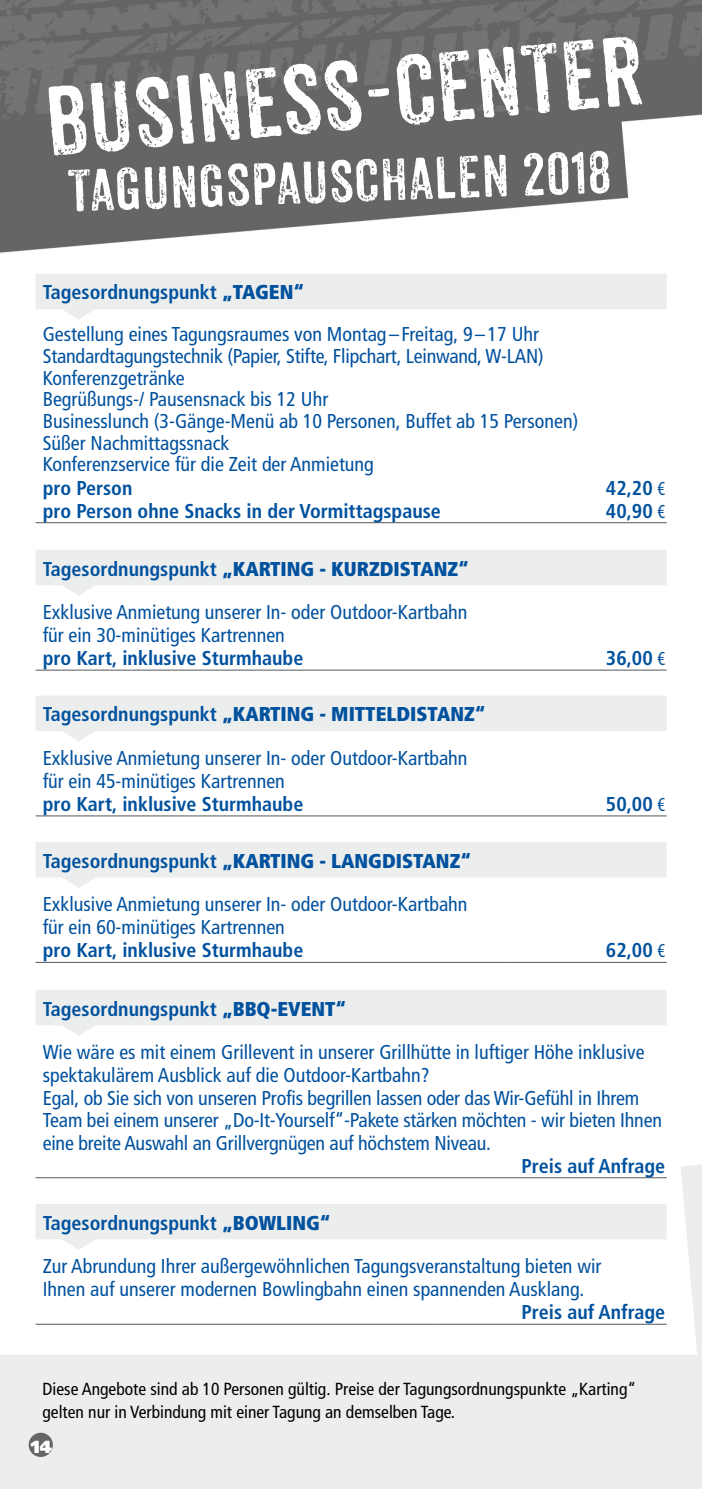
<style>
.page{position:relative;width:702px;height:1489px;background:#fff}
.page>*{position:absolute;margin:0;border:0;box-sizing:border-box;transform-origin:0 0}
.t1{font:95px "Anodyne";color:#fff}
.t2{font:57.5px "Anodyne";color:#fff}
.t3{font:condensed 20px/43.5px "Frutiger";color:#00519e}
.t4{font:700 condensed 20px "Frutiger";color:#00519e}
.t5{font:condensed 17.5px/22.5px "Frutiger";color:#000}
.t6{font:900 17.5px "Frutiger";color:#fff}
.s1{font-weight:700}
.s2{font-weight:900}
.s3{font-family:"Myriad Pro";font-weight:400}
</style>
<div class="page">
<img style="left:0;top:0;width:702px;height:1488px">
<svg style="left:36px;top:549px;width:630px;height:47px"></svg>
<hr style="left:36px;top:669px;width:476px;height:1px;background:#58585a">
<hr style="left:512px;top:669px;width:154px;height:1px;background:#58585a">
<svg style="left:36px;top:695px;width:630px;height:46px"></svg>
<hr style="left:36px;top:815px;width:480px;height:1px;background:#58585a">
<hr style="left:516px;top:815px;width:150px;height:1px;background:#58585a">
<svg style="left:36px;top:842px;width:630px;height:46px"></svg>
<hr style="left:36px;top:961px;width:474px;height:1px;background:#58585a">
<hr style="left:510px;top:961px;width:156px;height:1px;background:#58585a">
<svg style="left:36px;top:989px;width:630px;height:46px"></svg>
<hr style="left:36px;top:1177px;width:401px;height:1px;background:#58585a">
<hr style="left:437px;top:1177px;width:229px;height:1px;background:#58585a">
<svg style="left:36px;top:274px;width:630px;height:46px"></svg>
<hr style="left:36px;top:522px;width:435px;height:1px;background:#58585a">
<hr style="left:471px;top:522px;width:195px;height:1px;background:#58585a">
<svg style="left:36px;top:1203px;width:630px;height:46px"></svg>
<hr style="left:36px;top:1323px;width:400px;height:1px;background:#58585a">
<hr style="left:436px;top:1323px;width:230px;height:1px;background:#58585a">
<div style="left:29px;top:1432px;width:24px;height:24px;background:#646567;border-radius:50%"></div>
<h1 class="t1" style="left:40px;top:65px;width:601px;rotate:-5deg">BUSINESS -CENTER</h1>
<h2 class="t2" style="left:66px;top:156px;width:545px;rotate:-2deg">TAGUNGSPAUSCHALEN 2018</h2>
<p class="t3" style="left:43px;top:271px;width:498px;line-height:42px"><span class="s1">Tagesordnungspunkt</span> <span class="s2">„TAGEN“<br></span>Gestellung eines Tagungsraumes von Montag –Freitag, 9 –17 Uhr</p>
<p class="t3" style="left:43px;top:345px;width:537px;line-height:21.8px">Standardtagungstechnik (Papier, Stifte, Flipchart, Leinwand, W-LAN)<br>Konferenzgetränke<br>Begrüßungs-/ Pausensnack bis 12 Uhr<br>Businesslunch (3-Gänge-Menü ab 10 Personen, Buffet ab 15 Personen)<br>Süßer Nachmittagssnack<br>Konferenzservice für die Zeit der Anmietung</p>
<p class="t4" style="left:43px;top:476px;width:91px">pro Person</p>
<p class="t4" style="left:606px;top:476px;width:61px">42,20 <span class="s3">€</span></p>
<p class="t4" style="left:43px;top:499px;width:399px">pro Person ohne Snacks in der Vormittagspause</p>
<p class="t4" style="left:606px;top:499px;width:61px">40,90 <span class="s3">€</span></p>
<p class="t3" style="left:43px;top:547px;width:427px"><span class="s1">Tagesordnungspunkt</span> <span class="s2">„KARTING - KURZDISTANZ“<br></span>Exklusive Anmietung unserer In- oder Outdoor-Kartbahn</p>
<p class="t3" style="left:43px;top:613px;width:244px">für ein 30-minütiges Kartrennen</p>
<p class="t4" style="left:43px;top:646px;width:262px">pro Kart, inklusive Sturmhaube</p>
<p class="t4" style="left:606px;top:646px;width:61px">36,00 <span class="s3">€</span></p>
<p class="t3" style="left:43px;top:692px;width:444px"><span class="s1">Tagesordnungspunkt</span> <span class="s2">„KARTING - MITTELDISTANZ“<br></span>Exklusive Anmietung unserer In- oder Outdoor-Kartbahn</p>
<p class="t3" style="left:43px;top:759px;width:244px">für ein 45-minütiges Kartrennen</p>
<p class="t4" style="left:43px;top:792px;width:262px">pro Kart, inklusive Sturmhaube</p>
<p class="t4" style="left:606px;top:792px;width:61px">50,00 <span class="s3">€</span></p>
<p class="t3" style="left:43px;top:839px;width:430px"><span class="s1">Tagesordnungspunkt</span> <span class="s2">„KARTING - LANGDISTANZ“<br></span>Exklusive Anmietung unserer In- oder Outdoor-Kartbahn</p>
<p class="t3" style="left:43px;top:905px;width:244px">für ein 60-minütiges Kartrennen</p>
<p class="t4" style="left:43px;top:938px;width:262px">pro Kart, inklusive Sturmhaube</p>
<p class="t4" style="left:606px;top:938px;width:61px">62,00 <span class="s3">€</span></p>
<p class="t3" style="left:43px;top:987px;width:603px"><span class="s1">Tagesordnungspunkt</span> <span class="s2">„BBQ-EVENT“<br></span>Wie wäre es mit einem Grillevent in unserer Grillhütte in luftiger Höhe inklusive</p>
<p class="t3" style="left:43px;top:1063px;width:620px;line-height:22.8px">spektakulärem Ausblick auf die Outdoor-Kartbahn?<br>Egal, ob Sie sich von unseren Profis begrillen lassen oder das Wir-Gefühl in Ihrem Team bei einem unserer „Do-It-Yourself“-Pakete stärken möchten - wir bieten Ihnen eine breite Auswahl an Grillvergnügen auf höchstem Niveau.</p>
<p class="t4" style="left:521px;top:1153px;width:145px">Preis auf Anfrage</p>
<p class="t3" style="left:43px;top:1200px;width:560px"><span class="s1">Tagesordnungspunkt</span> <span class="s2">„BOWLING“<br></span>Zur Abrundung Ihrer außergewöhnlichen Tagungsveranstaltung bieten wir</p>
<p class="t3" style="left:43px;top:1267px;width:543px">Ihnen auf unserer modernen Bowlingbahn einen spannenden Ausklang.</p>
<p class="t4" style="left:521px;top:1300px;width:145px">Preis auf Anfrage</p>
<p class="t5" style="left:43px;top:1377px;width:595px">Diese Angebote sind ab 10 Personen gültig. Preise der Tagungsordnungspunkte „Karting“ gelten nur in Verbindung mit einer Tagung an demselben Tage.</p>
<p class="t6" style="left:31px;top:1436px;width:23px">14</p>
</div>
